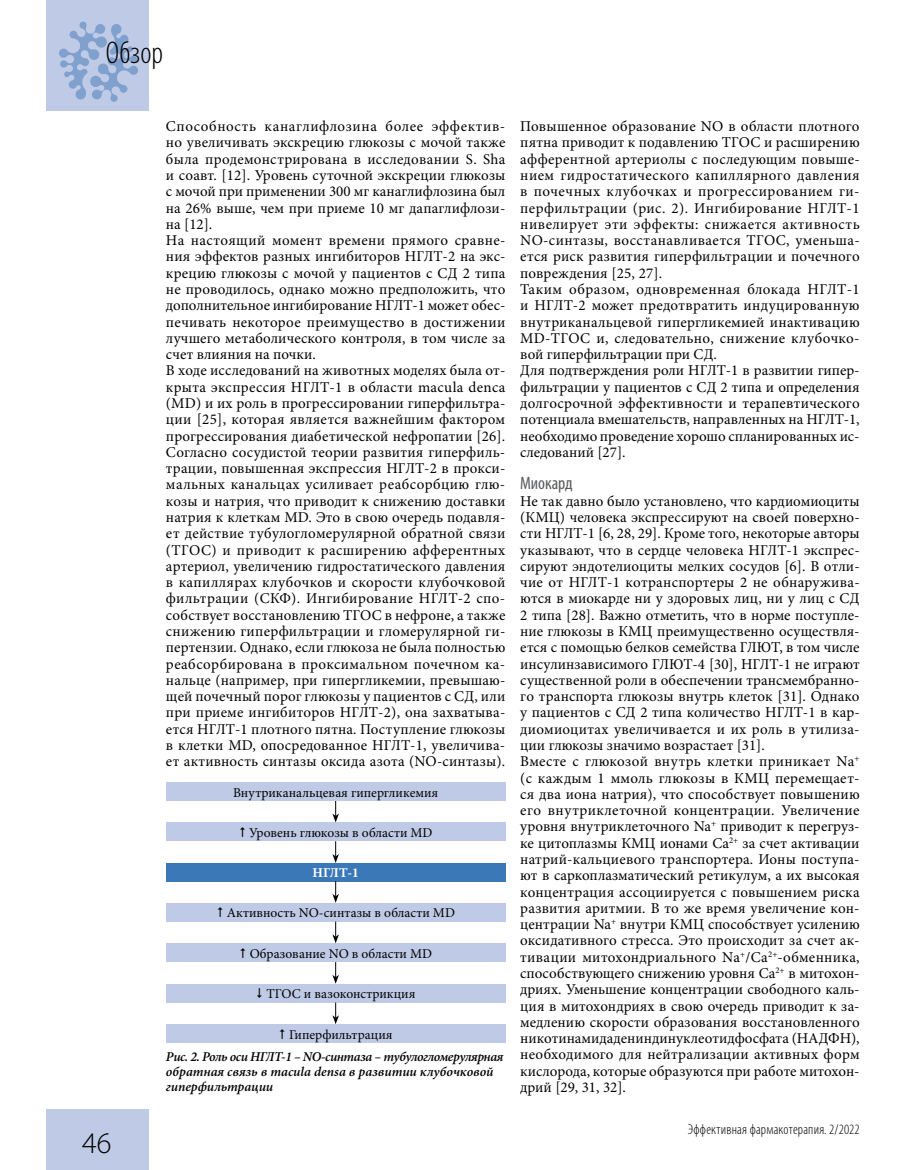
<style>
.page{position:relative;width:915px;height:1170px;background:#fff}
.page>*{position:absolute;margin:0;border:0;box-sizing:border-box;transform-origin:0 0}
.t1{font:300 condensed 31.5px "Myriad Pro";letter-spacing:.005em;color:#000}
.t2{font:300 30px "Myriad Pro";color:#000}
.t3{font:condensed 18px "Myriad Pro";letter-spacing:-.005em;color:#58595b}
.t4{font:15px/16.2px "Minion Pro";letter-spacing:.01em;color:#000}
.t5{font:300 condensed 14.25px "Myriad Pro";letter-spacing:.015em;color:#000}
.t6{font:13.5px "Minion Pro";color:#000}
.t7{font:italic 600 13.5px/15px "Minion Pro";letter-spacing:-.01em;color:#000}
.t8{font:700 13.5px "Minion Pro";color:#fff}
</style>
<div class="page">
<div style="left:47px;top:0;width:102px;height:111px;background:#bfcbe6"></div>
<div style="left:47px;top:1108px;width:102px;height:61px;background:#bfcbe6"></div>
<svg style="left:59px;top:22px;width:79px;height:80px"></svg>
<div style="left:166px;top:822px;width:339px;height:19px;background:#bfcbe6"></div>
<div style="left:166px;top:902px;width:339px;height:19px;background:#bfcbe6"></div>
<div style="left:166px;top:862px;width:339px;height:19px;background:#3b78b8"></div>
<div style="left:166px;top:943px;width:339px;height:19px;background:#bfcbe6"></div>
<div style="left:166px;top:1024px;width:339px;height:18px;background:#bfcbe6"></div>
<div style="left:166px;top:983px;width:339px;height:19px;background:#bfcbe6"></div>
<svg style="left:332px;top:800px;width:7px;height:22px"></svg>
<svg style="left:332px;top:841px;width:7px;height:21px"></svg>
<svg style="left:332px;top:881px;width:7px;height:21px"></svg>
<svg style="left:332px;top:921px;width:7px;height:22px"></svg>
<svg style="left:332px;top:962px;width:7px;height:21px"></svg>
<svg style="left:332px;top:1002px;width:7px;height:22px"></svg>
<div style="left:166px;top:782px;width:339px;height:18px;background:#bfcbe6"></div>
<h1 class="t1" style="left:106px;top:34px;width:59px">Обзор</h1>
<h2 class="t2" style="left:82px;top:1125px;width:31px">46</h2>
<p class="t4" style="left:166px;top:118px;width:341px">Способность канаглифлозина более эффектив&shy;но увеличивать экскрецию глюкозы с мочой также была продемонстрирована в исследовании S. Sha и соавт. [12]. Уровень суточной экскреции глюкозы с мочой при применении 300 мг канаглифлозина был на 26% выше, чем при приеме 10 мг дапаглифлози&shy;на [12].<br>На настоящий момент времени прямого сравне&shy;ния эффектов разных ингибиторов НГЛТ-2 на экс&shy;крецию глюкозы с мочой у пациентов с СД 2 типа не проводилось, однако можно предположить, что дополнительное ингибирование НГЛТ-1 может обес&shy;печивать некоторое преимущество в достижении лучшего метаболического контроля, в том числе за счет влияния на почки.<br>В ходе исследований на животных моделях была от&shy;крыта экспрессия НГЛТ-1 в области macula denca (MD) и их роль в прогрессировании гиперфильтра&shy;ции [25], которая является важнейшим фактором прогрессирования диабетической нефропатии [26].<br>Согласно сосудистой теории развития гиперфиль&shy;трации, повышенная экспрессия НГЛТ-2 в прокси&shy;мальных канальцах усиливает реабсорбцию глю&shy;козы и натрия, что приводит к снижению доставки натрия к клеткам MD. Это в свою очередь подавля&shy;ет действие тубулогломерулярной обратной связи (ТГОС) и приводит к расширению афферентных артериол, увеличению гидростатического давления в капиллярах клубочков и скорости клубочковой фильтрации (СКФ). Ингибирование НГЛТ-2 спо&shy;собствует восстановлению ТГОС в нефроне, а также снижению гиперфильтрации и гломерулярной ги&shy;пертензии. Однако, если глюкоза не была полностью реабсорбирована в проксимальном почечном ка&shy;нальце (например, при гипергликемии, превышаю&shy;щей почечный порог глюкозы у пациентов с СД, или при приеме ингибиторов НГЛТ-2), она захватыва&shy;ется НГЛТ-1 плотного пятна. Поступление глюкозы в клетки MD, опосредованное НГЛТ-1, увеличива&shy;ет активность синтазы оксида азота (NO-синтазы).</p>
<p class="t4" style="left:520px;top:118px;width:341px">Повышенное образование NO в области плотного пятна приводит к подавлению ТГОС и расширению афферентной артериолы с последующим повыше&shy;нием гидростатического капиллярного давления в почечных клубочках и прогрессированием ги&shy;перфильтрации (рис. 2). Ингибирование НГЛТ-1 нивелирует эти эффекты: снижается активность NO-синтазы, восстанавливается ТГОС, уменьша&shy;ется риск развития гиперфильтрации и почечного повреждения [25, 27].<br>Таким образом, одновременная блокада НГЛТ-1 и НГЛТ-2 может предотвратить индуцированную внутриканальцевой гипергликемией инактивацию MD-ТГОС и, следовательно, снижение клубочко&shy;вой гиперфильтрации при СД.<br>Для подтверждения роли НГЛТ-1 в развитии гипер&shy;фильтрации у пациентов с СД 2 типа и определения долгосрочной эффективности и терапевтического потенциала вмешательств, направленных на НГЛТ-1, необходимо проведение хорошо спланированных ис&shy;следований [27].</p>
<p class="t3" style="left:520px;top:472px;width:54px">Миокард</p>
<p class="t4" style="left:520px;top:493px;width:341px">Не так давно было установлено, что кардиомиоциты (КМЦ) человека экспрессируют на своей поверхно&shy;сти НГЛТ-1 [6, 28, 29]. Кроме того, некоторые авторы указывают, что в сердце человека НГЛТ-1 экспрес&shy;сируют эндотелиоциты мелких сосудов [6]. В отли&shy;чие от НГЛТ-1 котранспортеры 2 не обнаружива&shy;ются в миокарде ни у здоровых лиц, ни у лиц с СД 2 типа [28]. Важно отметить, что в норме поступле&shy;ние глюкозы в КМЦ преимущественно осуществля&shy;ется с помощью белков семейства ГЛЮТ, в том числе инсулинзависимого ГЛЮТ-4 [30], НГЛТ-1 не играют существенной роли в обеспечении трансмембранно&shy;го транспорта глюкозы внутрь клеток [31]. Однако у пациентов с СД 2 типа количество НГЛТ-1 в кар&shy;диомиоцитах увеличивается и их роль в утилиза&shy;ции глюкозы значимо возрастает [31].<br>Вместе с глюкозой внутрь клетки приникает Na<sup>+ </sup>(с каждым 1 ммоль глюкозы в КМЦ перемещает&shy;ся два иона натрия), что способствует повышению его внутриклеточной концентрации. Увеличение уровня внутриклеточного Na<sup>+</sup> приводит к перегруз&shy;ке цитоплазмы КМЦ ионами Са<sup>2+</sup> за счет активации натрий-кальциевого транспортера. Ионы поступа&shy;ют в саркоплазматический ретикулум, а их высокая концентрация ассоциируется с повышением риска развития аритмии. В то же время увеличение кон&shy;центрации Na<sup>+</sup> внутри КМЦ способствует усилению оксидативного стресса. Это происходит за счет ак&shy;тивации митохондриального Na<sup>+</sup>/Ca<sup>2+</sup>-обменника, способствующего снижению уровня Са<sup>2+</sup> в митохон&shy;дриях. Уменьшение концентрации свободного каль&shy;ция в митохондриях в свою очередь приводит к за&shy;медлению скорости образования восстановленного никотинамидадениндинуклеотидфосфата (НАДФН), необходимого для нейтрализации активных форм кислорода, которые образуются при работе митохон&shy;дрий [29, 31, 32].</p>
<p class="t6" style="left:233px;top:783px;width:207px">Внутриканальцевая гипергликемия</p>
<p class="t6" style="left:249px;top:823px;width:185px">Уровень глюкозы в области MD</p>
<p class="t8" style="left:312px;top:863px;width:48px">НГЛТ-1</p>
<p class="t6" style="left:227px;top:904px;width:229px">Активность NO-синтазы в области MD</p>
<p class="t6" style="left:249px;top:944px;width:184px">Образование NO в области MD</p>
<p class="t6" style="left:266px;top:984px;width:150px">ТГОС и вазоконстрикция</p>
<p class="t6" style="left:289px;top:1025px;width:105px">Гиперфильтрация</p>
<p class="t7" style="left:166px;top:1049px;width:339px">Рис. 2. Роль оси НГЛТ-1 – NO-синтаза – тубулогломерулярная обратная связь в macula densa в развитии клубочковой гиперфильтрации</p>
<p class="t5" style="left:687px;top:1120px;width:173px">Эффективная фармакотерапия. 2/2022</p>
</div>
